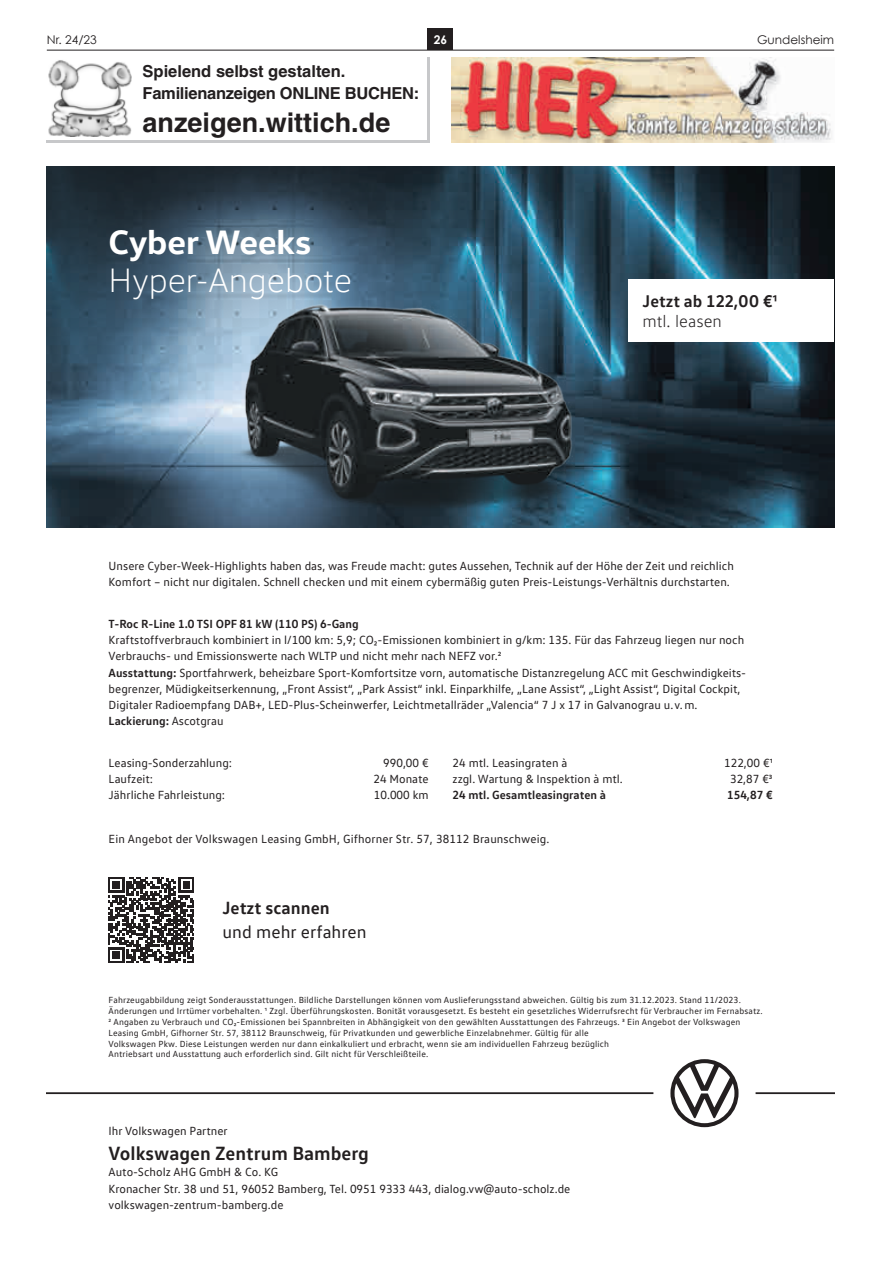
<style>
.page{position:relative;width:881px;height:1263px;background:#fff}
.page>*{position:absolute;margin:0;border:0;box-sizing:border-box;transform-origin:0 0}
.t1{font:300 34.5px "VW Head";color:#fff}
.t2{font:700 34.5px "VW Head";color:#fff}
.t3{font:700 27px "Helvetica LT";color:#231f20}
.t4{font:700 19.5px "VW Text";color:#231f20}
.t5{font:18px "VW Text";color:#231f20}
.t6{font:700 18px "VW Text";color:#231f20}
.t7{font:700 17.25px "VW Text";color:#231f20}
.t8{font:300 17.25px "VW Text";color:#231f20}
.t9{font:700 16.5px/22.5px "Helvetica LT";letter-spacing:-.015em;color:#231f20}
.t10{font:12px/16.2px "VW Text";color:#231f20}
.t11{font:700 12px "VW Text";color:#231f20}
.t12{font:12px "Century Gothic";color:#231f20}
.t13{font:700 12px "Century Gothic";color:#fff}
.t14{font:9px/10.8px "VW Text";letter-spacing:.015em;color:#231f20}
.s1{font-weight:700}
</style>
<div class="page">
<div style="left:427px;top:29px;width:26px;height:21px;background:#231f20"></div>
<hr style="left:47px;top:50px;width:786px;height:1px;background:#231f20">
<hr style="left:47px;top:1092px;width:606px;height:2px;background:#231f20">
<svg style="left:670px;top:1059px;width:68px;height:68px"></svg>
<hr style="left:755px;top:1092px;width:78px;height:2px;background:#231f20">
<svg style="left:109px;top:877px;width:85px;height:85px"></svg>
<img style="left:47px;top:167px;width:786px;height:361px">
<svg style="left:47px;top:167px;width:634px;height:269px;background:#294454"></svg>
<img style="left:87px;top:230px;width:576px;height:285px">
<div style="left:628px;top:279px;width:205px;height:62px;background:#fff"></div>
<img style="left:48px;top:60px;width:83px;height:77px">
<hr style="left:47px;top:140px;width:382px;height:2px;background:#c7c8ca">
<hr style="left:427px;top:57px;width:2px;height:85px;background:#c7c8ca">
<img style="left:451px;top:58px;width:380px;height:84px">
<p class="t12" style="left:47px;top:32px;width:52px">Nr. 24/23</p>
<p class="t13" style="left:433px;top:32px;width:15px">26</p>
<p class="t12" style="left:756px;top:32px;width:78px">Gundelsheim</p>
<h3 class="t9" style="left:142px;top:59px;width:278px">Spielend selbst gestalten.<br>Familienanzeigen ONLINE BUCHEN:</h3>
<h2 class="t3" style="left:142px;top:106px;width:249px">anzeigen.wittich.de</h2>
<h1 class="t2" style="left:109px;top:220px;width:204px">Cyber Weeks</h1>
<h1 class="t1" style="left:109px;top:260px;width:245px">Hyper-Angebote</h1>
<h3 class="t7" style="left:642px;top:289px;width:136px">Jetzt ab 122,00 €1</h3>
<h3 class="t8" style="left:642px;top:311px;width:81px">mtl. leasen</h3>
<p class="t10" style="left:109px;top:558px;width:626px">Unsere Cyber-Week-Highlights haben das, was Freude macht: gutes Aussehen, Technik auf der Höhe der Zeit und reichlich<br>Komfort – nicht nur digitalen. Schnell checken und mit einem cybermäßig guten Preis-Leistungs-Verhältnis durchstarten.</p>
<p class="t11" style="left:109px;top:616px;width:251px">T-Roc R-Line 1.0 TSI OPF 81 kW (110 PS) 6-Gang</p>
<p class="t10" style="left:109px;top:632px;width:638px">Kraftstoffverbrauch kombiniert in l/100 km: 5,9; CO₂-Emissionen kombiniert in g/km: 135. Für das Fahrzeug liegen nur noch Verbrauchs- und Emissionswerte nach WLTP und nicht mehr nach NEFZ vor.2<br><span class="s1">Ausstattung:</span> Sportfahrwerk, beheizbare Sport-Komfortsitze vorn, automatische Distanzregelung ACC mit Geschwindigkeits&shy;begrenzer, Müdigkeitserkennung, „Front Assist“, „Park Assist“ inkl. Einparkhilfe, „Lane Assist“, „Light Assist“, Digital Cockpit, Digitaler Radioempfang DAB+, LED-Plus-Scheinwerfer, Leichtmetallräder „Valencia“ 7 J x 17 in Galvanograu u.v.m.<br><span class="s1">Lackierung:</span> Ascotgrau</p>
<p class="t10" style="left:109px;top:754px;width:125px">Leasing-Sonderzahlung:</p>
<p class="t10" style="left:383px;top:754px;width:47px">990,00 €</p>
<p class="t10" style="left:109px;top:770px;width:46px">Laufzeit:</p>
<p class="t10" style="left:373px;top:770px;width:57px">24 Monate</p>
<p class="t10" style="left:109px;top:787px;width:118px">Jährliche Fahrleistung:</p>
<p class="t10" style="left:373px;top:787px;width:56px">10.000 km</p>
<p class="t10" style="left:452px;top:754px;width:116px">24 mtl. Leasingraten à</p>
<p class="t10" style="left:723px;top:754px;width:50px">122,00 €1</p>
<p class="t10" style="left:452px;top:770px;width:172px">zzgl. Wartung &amp; Inspektion à mtl.</p>
<p class="t10" style="left:729px;top:770px;width:44px">32,87 €3</p>
<p class="t11" style="left:452px;top:787px;width:155px">24 mtl. Gesamtleasingraten à</p>
<p class="t11" style="left:726px;top:787px;width:47px">154,87 €</p>
<p class="t10" style="left:109px;top:830px;width:442px">Ein Angebot der Volkswagen Leasing GmbH, Gifhorner Str. 57, 38112 Braunschweig.</p>
<h3 class="t6" style="left:222px;top:896px;width:109px">Jetzt scannen</h3>
<h3 class="t5" style="left:222px;top:921px;width:145px">und mehr erfahren</h3>
<p class="t14" style="left:109px;top:995px;width:655px">Fahrzeugabbildung zeigt Sonderausstattungen. Bildliche Darstellungen können vom Auslieferungsstand abweichen. Gültig bis zum 31.12.2023. Stand 11/2023.<br>Änderungen und Irrtümer vorbehalten. 1 Zzgl. Überführungskosten. Bonität vorausgesetzt. Es besteht ein gesetzliches Widerrufsrecht für Verbraucher im Fernabsatz.<br>2 Angaben zu Verbrauch und CO₂-Emissionen bei Spannbreiten in Abhängigkeit von den gewählten Ausstattungen des Fahrzeugs. 3 Ein Angebot der Volkswagen Leasing GmbH, Gifhorner Str. 57, 38112 Braunschweig, für Privatkunden und gewerbliche Einzelabnehmer. Gültig für alle<br>Volkswagen Pkw. Diese Leistungen werden nur dann einkalkuliert und erbracht, wenn sie am individuellen Fahrzeug bezüglich<br>Antriebsart und Ausstattung auch erforderlich sind. Gilt nicht für Verschleißteile.</p>
<p class="t10" style="left:109px;top:1122px;width:120px">Ihr Volkswagen Partner</p>
<h3 class="t4" style="left:109px;top:1141px;width:262px">Volkswagen Zentrum Bamberg</h3>
<p class="t10" style="left:109px;top:1164px;width:463px">Auto-Scholz AHG GmbH &amp; Co. KG<br>Kronacher Str. 38 und 51, 96052 Bamberg, Tel. 0951 9333 443, dialog.vw@auto-scholz.de volkswagen-zentrum-bamberg.de</p>
</div>
